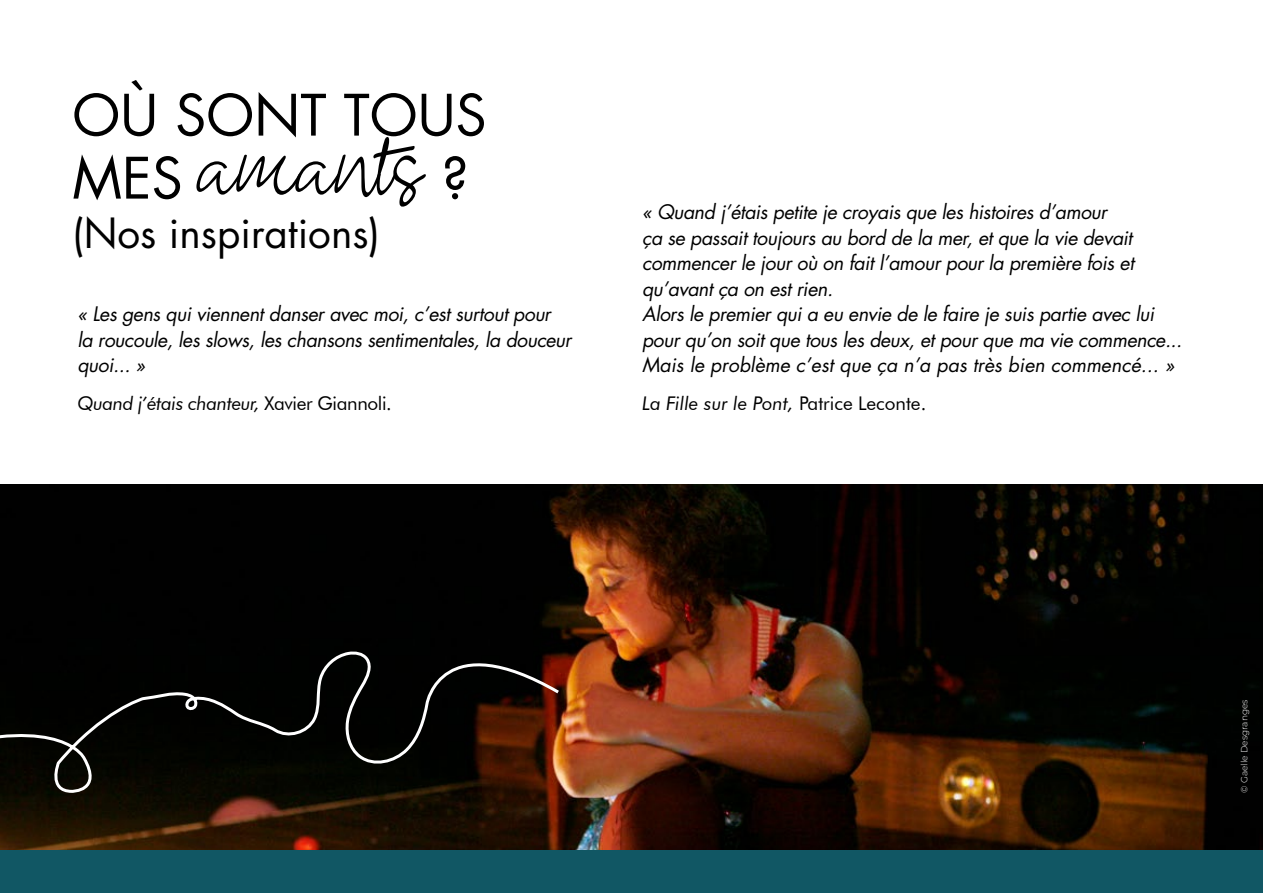
<style>
.page{position:relative;width:1263px;height:893px;background:#fff}
.page>*{position:absolute;margin:0;border:0;box-sizing:border-box;transform-origin:0 0}
.t1{font:70.5px "Ashley Pages";color:#000}
.t2{font:55.5px "Futura Std";color:#000}
.t3{font:40.5px "Futura Std";color:#000}
.t4{font:italic 19.5px/25.5px "Futura Std";letter-spacing:-.02em;color:#000}
.t5{font:italic 18.9px "Futura BT";letter-spacing:-.02em;color:#000}
.t6{font:italic 18.9px "Futura BT";color:#000}
.t7{font:300 9px "Montserrat";color:#fff}
.s1{font-family:"Futura Std";font-size:55.5px}
.s2{font-style:normal}
</style>
<div class="page">
<img style="left:0;top:485px;width:1263px;height:366px">
<svg style="left:419px;top:551px;width:10px;height:4px"></svg>
<svg style="left:0;top:625px;width:562px;height:169px;background:#110c08"></svg>
<div style="left:0;top:851px;width:1263px;height:42px;background:#115764"></div>
<h2 class="t2" style="left:72px;top:80px;width:416px">OÙ SONT TOUS</h2>
<h1 class="t1" style="left:72px;top:133px;width:398px"><span class="s1">MES</span> amants <span class="s1">?</span></h1>
<h3 class="t3" style="left:72px;top:208px;width:310px">(Nos inspirations)</h3>
<p class="t4" style="left:77px;top:301px;width:495px">« Les gens qui viennent danser avec moi, c’est surtout pour<br>la roucoule, les slows, les chansons sentimentales, la douceur quoi... »</p>
<p class="t5" style="left:77px;top:392px;width:316px">Quand j’étais chanteur, <span class="s2">Xavier Giannoli.</span></p>
<p class="t4" style="left:642px;top:199px;width:542px">« Quand j’étais petite je croyais que les histoires d’amour<br>ça se passait toujours au bord de la mer, et que la vie devait commencer le jour où on fait l’amour pour la première fois et qu’avant ça on est rien.<br>Alors le premier qui a eu envie de le faire je suis partie avec lui pour qu’on soit que tous les deux, et pour que ma vie commence...<br>Mais le problème c’est que ça n’a pas très bien commencé... »</p>
<p class="t6" style="left:642px;top:392px;width:286px">La Fille sur le Pont, <span class="s2">Patrice Leconte.</span></p>
<p class="t7" style="left:1238px;top:793px;width:95px;rotate:-90deg">© Gaelle Desgranges</p>
</div>
